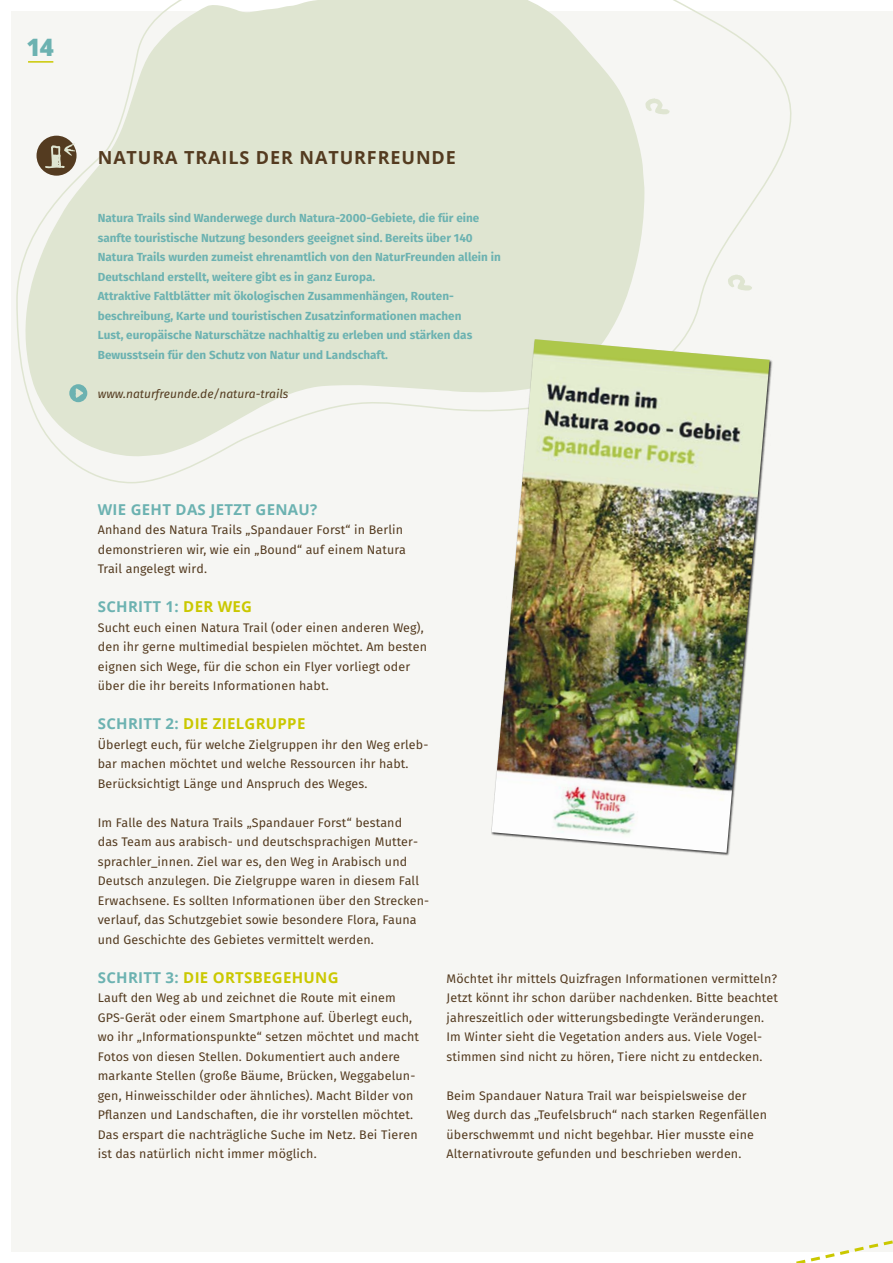
<style>
.page{position:relative;width:893px;height:1263px;background:#fff}
.page>*{position:absolute;margin:0;border:0;box-sizing:border-box;transform-origin:0 0}
.t1{font:800 24px "Open Sans";color:#6cb2b1}
.t2{font:700 18px "Open Sans";letter-spacing:.05em;color:#543b20}
.t3{font:700 15px "Open Sans";letter-spacing:.02em;color:#cac800}
.t4{font:700 15px "Open Sans";letter-spacing:.02em;color:#6cb2b1}
.t5{font:12.45px/19.5px "Fira Sans";letter-spacing:.01em;color:#543b20}
.t6{font:italic 12px "Fira Sans";color:#543b20}
.t7{font:700 11.7px/19.5px "Fira Sans";color:#6cb2b1}
.s1{color:#cac800}
.s2{color:#6cb2b1}
</style>
<div class="page">
<div style="left:11px;top:11px;width:882px;height:1241px;background:#f6f6f3"></div>
<svg style="left:16px;top:0;width:776px;height:484px"></svg>
<svg style="left:727px;top:274px;width:25px;height:17px"></svg>
<svg style="left:645px;top:97px;width:25px;height:17px"></svg>
<hr style="left:28px;top:61px;width:25px;height:2px;background:#cac800">
<img style="left:492px;top:339px;width:278px;height:514px">
<div style="left:37px;top:136px;width:40px;height:40px;background:#543b20;border-radius:50%"></div>
<svg style="left:45px;top:143px;width:30px;height:25px"></svg>
<div style="left:69px;top:384px;width:18px;height:18px;background:#6cb2b1;border-radius:50%"></div>
<svg style="left:75px;top:388px;width:8px;height:10px"></svg>
<h1 class="t1" style="left:26px;top:29px;width:29px">14</h1>
<h2 class="t2" style="left:98px;top:144px;width:360px">NATURA TRAI LS DER NATURFREUND E</h2>
<p class="t7" style="left:98px;top:208px;width:404px">Natura Trails sind Wanderwege durch Natura-2000-Gebiete, die für eine sanfte touristische Nutzung besonders geeignet sind. Bereits über 140<br>Natura Trails wurden zumeist ehrenamtlich von den NaturFreunden allein in Deutschland erstellt, weitere gibt es in ganz Europa.<br>Attraktive Faltblätter mit ökologischen Zusammenhängen, Routen&shy;beschreibung, Karte und touristischen Zusatzinformationen machen<br>Lust, europäische Naturschätze nachhaltig zu erleben und stärken das Bewusstsein für den Schutz von Natur und Landschaft.</p>
<p class="t6" style="left:98px;top:385px;width:192px">www.naturfreunde.de/natura-trails</p>
<p class="t4" style="left:98px;top:499px;width:221px">WI E GEHT DAS JETZT GENAU?</p>
<p class="t5" style="left:98px;top:520px;width:310px">Anhand des Natura Trails „Spandauer Forst“ in Berlin demonstrieren wir, wie ein „Bound“ auf einem Natura<br>Trail angelegt wird.</p>
<p class="t4" style="left:98px;top:596px;width:156px">SCHRITT 1: <span class="s1">DER WEG</span></p>
<p class="t5" style="left:98px;top:617px;width:331px">Sucht euch einen Natura Trail (oder einen anderen Weg), den ihr gerne multimedial bespielen möchtet. Am besten eignen sich Wege, für die schon ein Flyer vorliegt oder über die ihr bereits Informationen habt.</p>
<p class="t3" style="left:98px;top:713px;width:209px"><span class="s2">SCHRITT 2:</span> DI E ZI ELGRUPPE</p>
<p class="t5" style="left:98px;top:734px;width:332px">Überlegt euch, für welche Zielgruppen ihr den Weg erleb&shy;bar machen möchtet und welche Ressourcen ihr habt.<br>Berücksichtigt Länge und Anspruch des Weges.</p>
<p class="t5" style="left:98px;top:812px;width:333px">Im Falle des Natura Trails „Spandauer Forst“ bestand<br>das Team aus arabisch- und deutschsprachigen Mutter&shy;sprachler_innen. Ziel war es, den Weg in Arabisch und Deutsch anzulegen. Die Zielgruppe waren in diesem Fall Erwachsene. Es sollten Informationen über den Strecken&shy;verlauf, das Schutzgebiet sowie besondere Flora, Fauna und Geschichte des Gebietes vermittelt werden.</p>
<p class="t3" style="left:98px;top:967px;width:242px"><span class="s2">SCHRITT 3:</span> DI E ORTSBEGEHUNG</p>
<p class="t5" style="left:98px;top:988px;width:323px">Lauft den Weg ab und zeichnet die Route mit einem GPS-Gerät oder einem Smartphone auf. Überlegt euch, wo ihr „Informationspunkte“ setzen möchtet und macht Fotos von diesen Stellen. Dokumentiert auch andere markante Stellen (große Bäume, Brücken, Weggabelun&shy;gen, Hinweisschilder oder ähnliches). Macht Bilder von Pflanzen und Landschaften, die ihr vorstellen möchtet.<br>Das erspart die nachträgliche Suche im Netz. Bei Tieren ist das natürlich nicht immer möglich.</p>
<p class="t5" style="left:446px;top:968px;width:333px">Möchtet ihr mittels Quizfragen Informationen vermitteln?<br>Jetzt könnt ihr schon darüber nachdenken. Bitte beachtet jahreszeitlich oder witterungsbedingte Veränderungen.<br>Im Winter sieht die Vegetation anders aus. Viele Vogel&shy;stimmen sind nicht zu hören, Tiere nicht zu entdecken.</p>
<p class="t5" style="left:446px;top:1085px;width:322px">Beim Spandauer Natura Trail war beispielsweise der Weg durch das „Teufelsbruch“ nach starken Regenfällen überschwemmt und nicht begehbar. Hier musste eine Alternativroute gefunden und beschrieben werden.</p>
</div>
